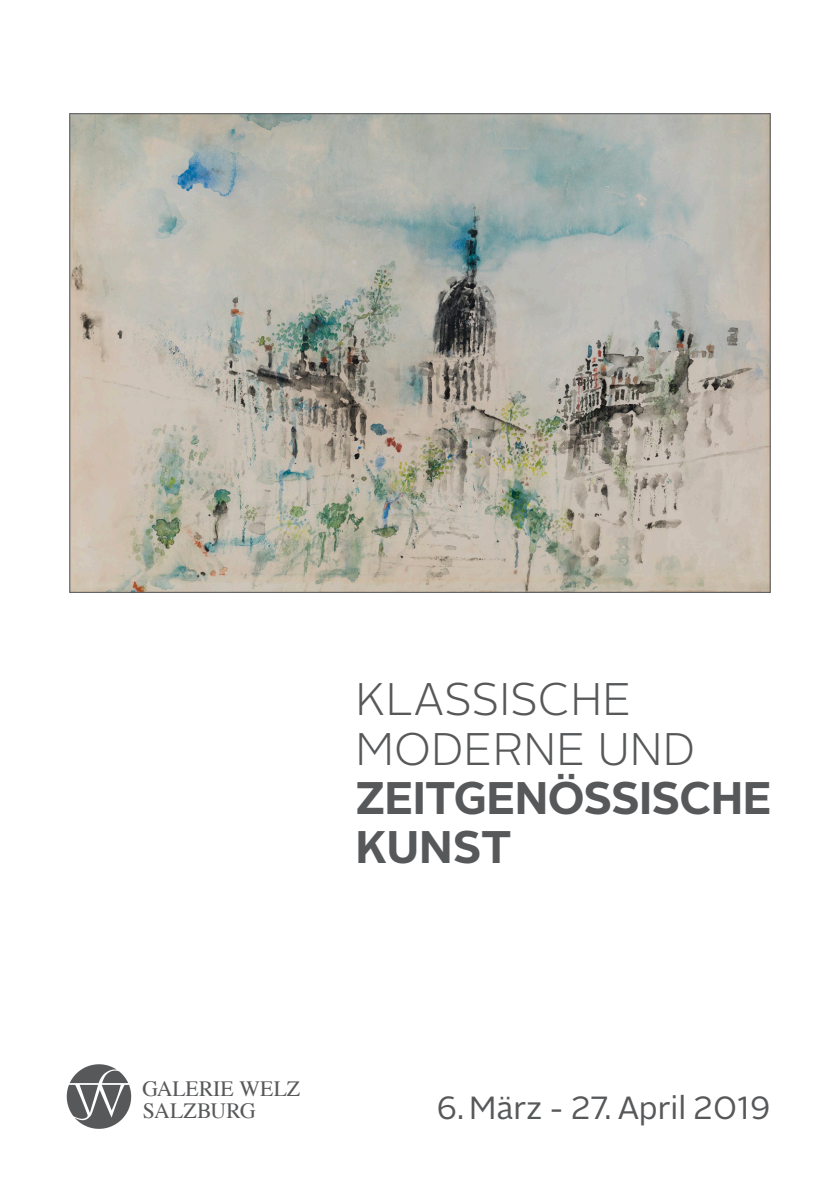
<style>
.page{position:relative;width:840px;height:1191px;background:#fff}
.page>*{position:absolute;margin:0;border:0;box-sizing:border-box;transform-origin:0 0}
.t1{font:300 45.6px "Alright Sans";letter-spacing:.005em;color:#57585a}
.t2{font:700 45.6px "Alright Sans";letter-spacing:-.015em;color:#57585a}
.t3{font:32px "Alright Sans";color:#57585a}
.t4{font:21.8px "Times";color:#57585a}
</style>
<div class="page">
<img style="left:66px;top:1064px;width:66px;height:65px">
<img style="left:71px;top:115px;width:697px;height:475px">
<p class="t1" style="left:355px;top:668px;width:277px">KLASSISCHE</p>
<p class="t1" style="left:355px;top:718px;width:341px">MODERNE UND</p>
<p class="t2" style="left:355px;top:766px;width:417px">ZEITGENÖSSISCHE</p>
<p class="t2" style="left:355px;top:815px;width:157px">KUNST</p>
<p class="t4" style="left:142px;top:1068px;width:159px">GALERIE WELZ</p>
<p class="t4" style="left:143px;top:1090px;width:114px">SALZBURG</p>
<p class="t3" style="left:436px;top:1086px;width:335px">6. März - 27. April 2019</p>
</div>
